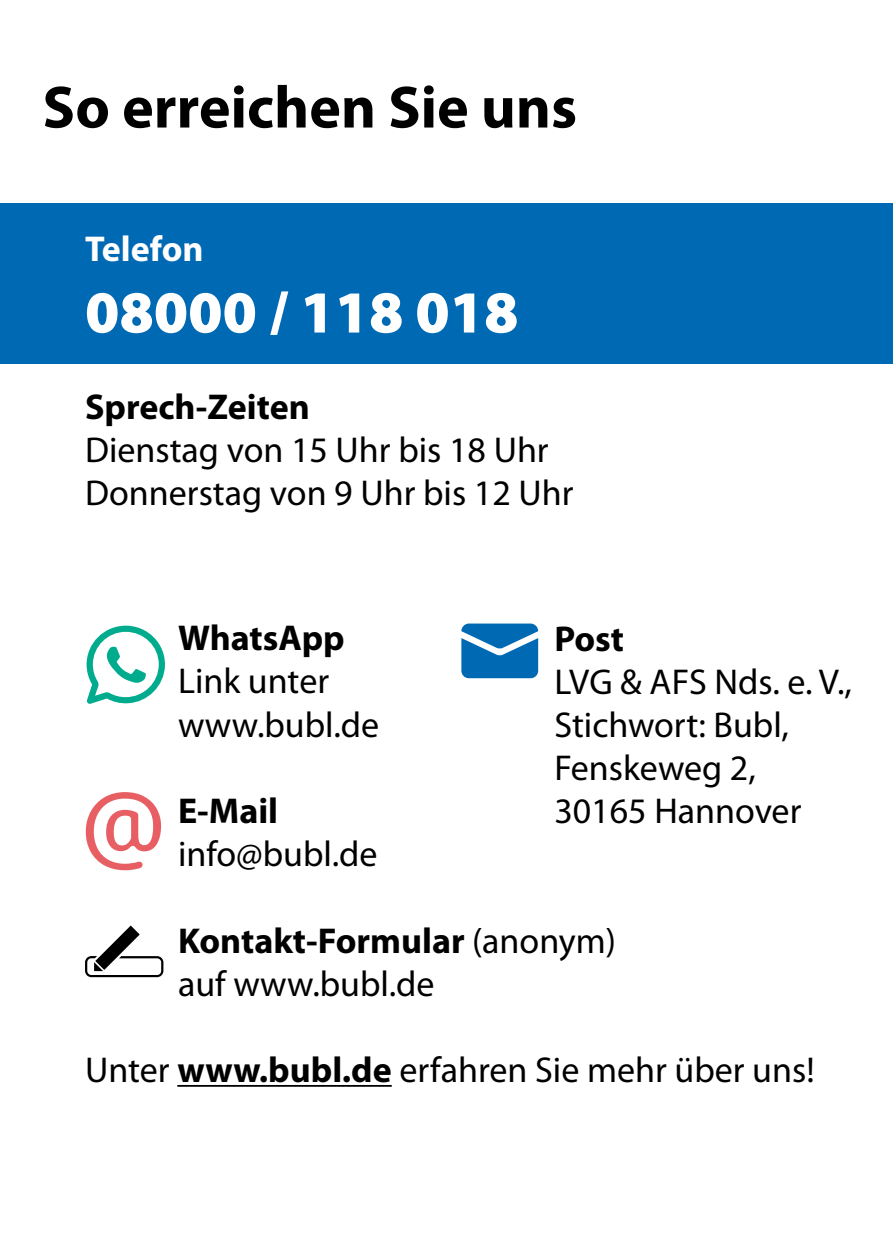
<style>
.page{position:relative;width:893px;height:1259px;background:#fff}
.page>*{position:absolute;margin:0;border:0;box-sizing:border-box;transform-origin:0 0}
.t1{font:700 60px "Myriad Pro";color:#000}
.t2{font:900 60px "Myriad Pro";color:#fff}
.t3{font:36px/43.2px "Myriad Pro";color:#000}
.t4{font:700 36px "Myriad Pro";color:#000}
.t5{font:700 36px "Myriad Pro";color:#fff}
.s1{font-weight:700}
</style>
<div class="page">
<div style="left:0;top:203px;width:893px;height:161px;background:#0069b4"></div>
<svg style="left:461px;top:623px;width:77px;height:55px;background:#267fbf"></svg>
<svg style="left:87px;top:625px;width:78px;height:79px"></svg>
<svg style="left:86px;top:792px;width:75px;height:78px"></svg>
<svg style="left:85px;top:925px;width:78px;height:52px"></svg>
<hr style="left:177px;top:1085px;width:215px;height:1px;background:#000">
<h1 class="t1" style="left:43px;top:68px;width:536px">So erreichen Sie uns</h1>
<p class="t5" style="left:85px;top:225px;width:120px">Telefon</p>
<h1 class="t2" style="left:85px;top:272px;width:435px">08000 / 118 018</h1>
<p class="t4" style="left:85px;top:383px;width:226px">Sprech-Zeiten</p>
<p class="t3" style="left:85px;top:428px;width:490px">Dienstag von 15 Uhr bis 18 Uhr<br>Donnerstag von 9 Uhr bis 12 Uhr</p>
<p class="t4" style="left:178px;top:614px;width:168px">WhatsApp</p>
<p class="t3" style="left:178px;top:659px;width:203px">Link unter www.bubl.de</p>
<p class="t4" style="left:178px;top:787px;width:102px">E-Mail</p>
<p class="t3" style="left:178px;top:832px;width:201px">info@bubl.de</p>
<p class="t4" style="left:554px;top:615px;width:71px">Post</p>
<p class="t3" style="left:554px;top:659px;width:299px">LVG &amp; AFS Nds. e. V.,<br>Stichwort: Bubl,<br>Fenskeweg 2,<br>30165 Hannover</p>
<p class="t3" style="left:178px;top:918px;width:440px"><span class="s1">Kontakt-Formular</span> (anonym) auf www.bubl.de</p>
<p class="t3" style="left:85px;top:1048px;width:731px">Unter <span class="s1">www.bubl.de</span> erfahren Sie mehr über uns!</p>
</div>
